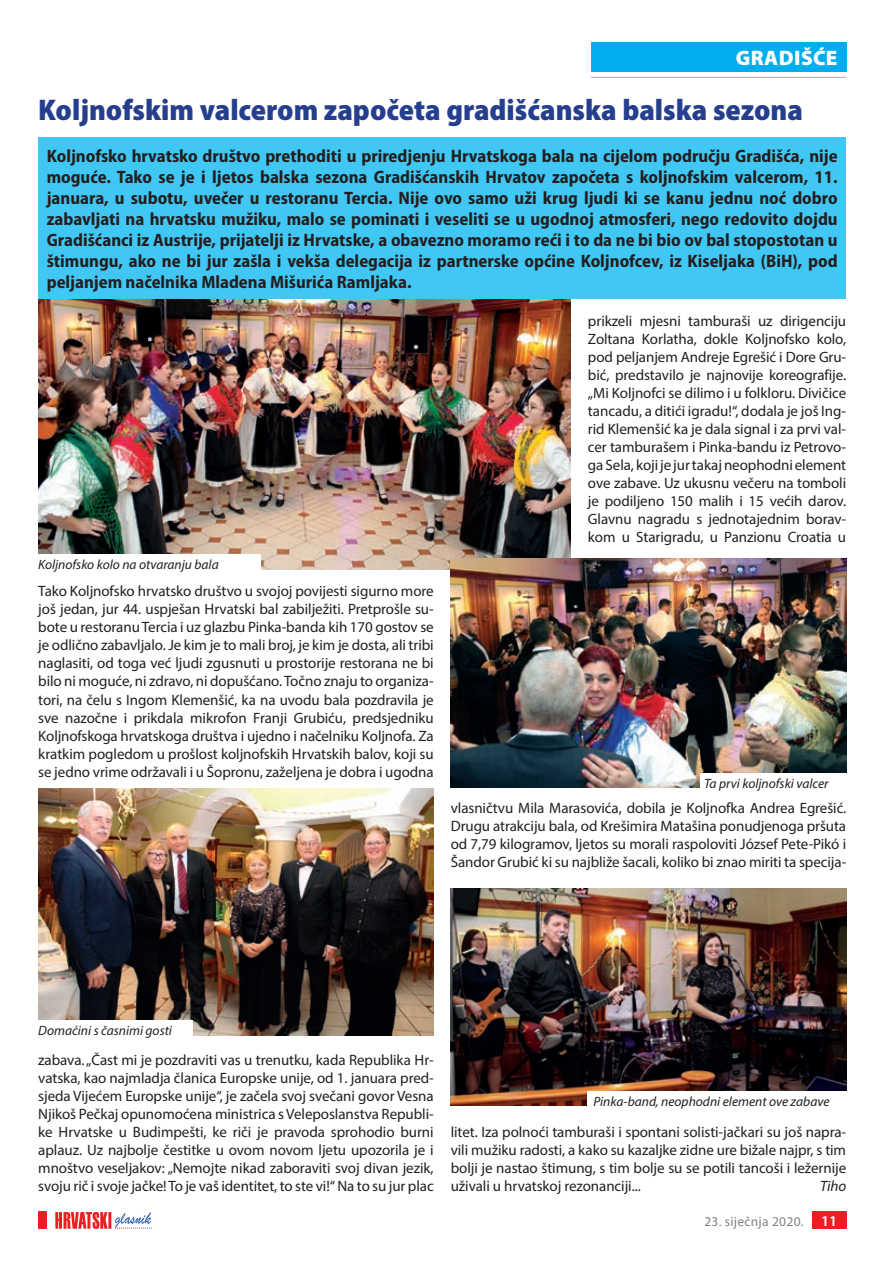
<style>
.page{position:relative;width:893px;height:1263px;background:#fff}
.page>*{position:absolute;margin:0;border:0;box-sizing:border-box;transform-origin:0 0}
.t1{font:900 semi-condensed 30px "Myriad Pro";color:#253f8e}
.t2{font:900 21px "Myriad Pro";color:#fff}
.t3{font:700 semi-condensed 18px/21px "Myriad Pro";color:#231f20;text-align:justify}
.t4{font:15px/18px "Myriad Pro";letter-spacing:-.005em;color:#231f20;text-align:justify}
.t5{font:italic 15px "Myriad Pro";color:#231f20}
.t6{font:italic 13.5px "Myriad Pro";color:#231f20}
.t7{font:13.5px "Myriad Pro";letter-spacing:.02em;color:#808285}
.s1{font-weight:600;font-size:15px;color:#fff}
</style>
<div class="page">
<div style="left:812px;top:1212px;width:34px;height:17px;background:#ee1d23"></div>
<svg style="left:55px;top:1212px;width:97px;height:17px"></svg>
<div style="left:38px;top:1212px;width:9px;height:17px;background:#ee1d23"></div>
<div style="left:591px;top:43px;width:255px;height:29px;background:#00aeef"></div>
<hr style="left:591px;top:77px;width:255px;height:1px;background:#a8a9ad">
<img style="left:38px;top:299px;width:533px;height:271px">
<div style="left:38px;top:137px;width:808px;height:162px;background:#40c7f4"></div>
<img style="left:38px;top:788px;width:396px;height:248px">
<img style="left:451px;top:558px;width:395px;height:230px">
<img style="left:451px;top:889px;width:395px;height:217px">
<div style="left:587px;top:1091px;width:280px;height:19px;background:#fff"></div>
<div style="left:34px;top:1020px;width:158px;height:19px;background:#fff"></div>
<div style="left:700px;top:773px;width:162px;height:20px;background:#fff"></div>
<div style="left:31px;top:554px;width:230px;height:20px;background:#fff"></div>
<h2 class="t2" style="left:736px;top:44px;width:28px">GRADI</h2>
<h2 class="t2" style="left:801px;top:44px;width:36px">šĆE</h2>
<h1 class="t1" style="left:38px;top:90px;width:766px">Koljnofskim valcerom započeta gradišćanska balska sezona</h1>
<p class="t3" style="left:47px;top:145px;width:792px">Koljnofsko hrvatsko društvo prethoditi u priredjenju Hrvatskoga bala na cijelom području Gradišća, nije moguće. Tako se je i ljetos balska sezona Gradišćanskih Hrvatov započeta s koljnofskim valcerom, 11. januara, u subotu, uvečer u restoranu Tercia. Nije ovo samo uži krug ljudi ki se kanu jednu noć dobro zabavljati na hrvatsku mužiku, malo se pominati i veseliti se u ugodnoj atmosferi, nego redovito dojdu Gradišćanci iz Austrije, prijatelji iz Hrvatske, a obavezno moramo reći i to da ne bi bio ov bal stopostotan u štimungu, ako ne bi jur zašla i vekša delegacija iz partnerske općine Koljnofcev, iz Kiseljaka (BiH), pod peljanjem načelnika Mladena Mišurića Ramljaka.</p>
<p class="t6" style="left:38px;top:556px;width:182px">Koljnofsko kolo na otvaranju bala</p>
<p class="t4" style="left:38px;top:582px;width:397px">Tako Koljnofsko hrvatsko društvo u svojoj povijesti sigurno more još jedan, jur 44. uspješan Hrvatski bal zabilježiti. Pretprošle su&shy;bote u restoranu Tercia i uz glazbu Pinka-banda kih 170 gostov se je odlično zabavljalo. Je kim je to mali broj, je kim je dosta, ali tribi naglasiti, od toga već ljudi zgusnuti u prostorije restorana ne bi bilo ni moguće, ni zdravo, ni dopušćano. Točno znaju to organiza&shy;tori, na čelu s Ingom Klemenšić, ka na uvodu bala pozdravila je sve nazočne i prikdala mikrofon Franji Grubiću, predsjedniku Koljnofskoga hrvatskoga društva i ujedno i načelniku Koljnofa. Za kratkim pogledom u prošlost koljnofskih Hrvatskih balov, koji su se jedno vrime održavali i u Šopronu, zaželjena je dobra i ugodna</p>
<p class="t4" style="left:588px;top:312px;width:260px">prikzeli mjesni tamburaši uz dirigenciju Zoltana Korlatha, dokle Koljnofsko kolo, pod peljanjem Andreje Egrešić i Dore Gru&shy;bić, predstavilo je najnovije koreografije. „Mi Koljnofci se dilimo i u folkloru. Divičice tancadu, a ditići igradu!“, dodala je još Ing&shy;rid Klemenšić ka je dala signal i za prvi val&shy;cer tamburašem i Pinka-bandu iz Petrovo&shy;ga Sela, koji je jur takaj neophodni element ove zabave. Uz ukusnu večeru na tomboli je podiljeno 150 malih i 15 većih darov.<br>Glavnu nagradu s jednotajednim borav&shy;kom u Starigradu, u Panzionu Croatia u</p>
<p class="t6" style="left:704px;top:775px;width:126px">Ta prvi koljnofski valcer</p>
<p class="t4" style="left:451px;top:798px;width:397px">vlasničtvu Mila Marasovića, dobila je Koljnofka Andrea Egrešić.<br>Drugu atrakciju bala, od Krešimira Matašina ponudjenoga pršuta od 7,79 kilogramov, ljetos su morali raspoloviti József Pete-Pikó i Šandor Grubić ki su najbliže šacali, koliko bi znao miriti ta specija-</p>
<p class="t6" style="left:38px;top:1022px;width:135px">Domaćini s časnimi gosti</p>
<p class="t4" style="left:38px;top:1050px;width:397px">zabava. „Čast mi je pozdraviti vas u trenutku, kada Republika Hr&shy;vatska, kao najmladja članica Europske unije, od 1. januara pred&shy;sjeda Vijećem Europske unije“, je začela svoj svečani govor Vesna Njikoš Pečkaj opunomoćena ministrica s Veleposlanstva Republi&shy;ke Hrvatske u Budimpešti, ke riči je pravoda sprohodio burni aplauz. Uz najbolje čestitke u ovom novom ljetu upozorila je i mnoštvo veseljakov: „Nemojte nikad zaboraviti svoj divan jezik, svoju rič i svoje jačke! To je vaš identitet, to ste vi!“ Na to su jur plac</p>
<p class="t6" style="left:593px;top:1093px;width:238px">Pinka-band, neophodni element ove zabave</p>
<p class="t4" style="left:451px;top:1122px;width:397px">litet. Iza polnoći tamburaši i spontani solisti-jačkari su još napra&shy;vili mužiku radosti, a kako su kazaljke zidne ure bižale najpr, s tim bolji je nastao štimung, s tim bolje su se potili tancoši i ležernije uživali u hrvatskoj rezonanciji...</p>
<p class="t5" style="left:820px;top:1176px;width:28px">Tiho</p>
<p class="t7" style="left:704px;top:1213px;width:134px">23. siječnja 2020. <span class="s1">11</span></p>
</div>
